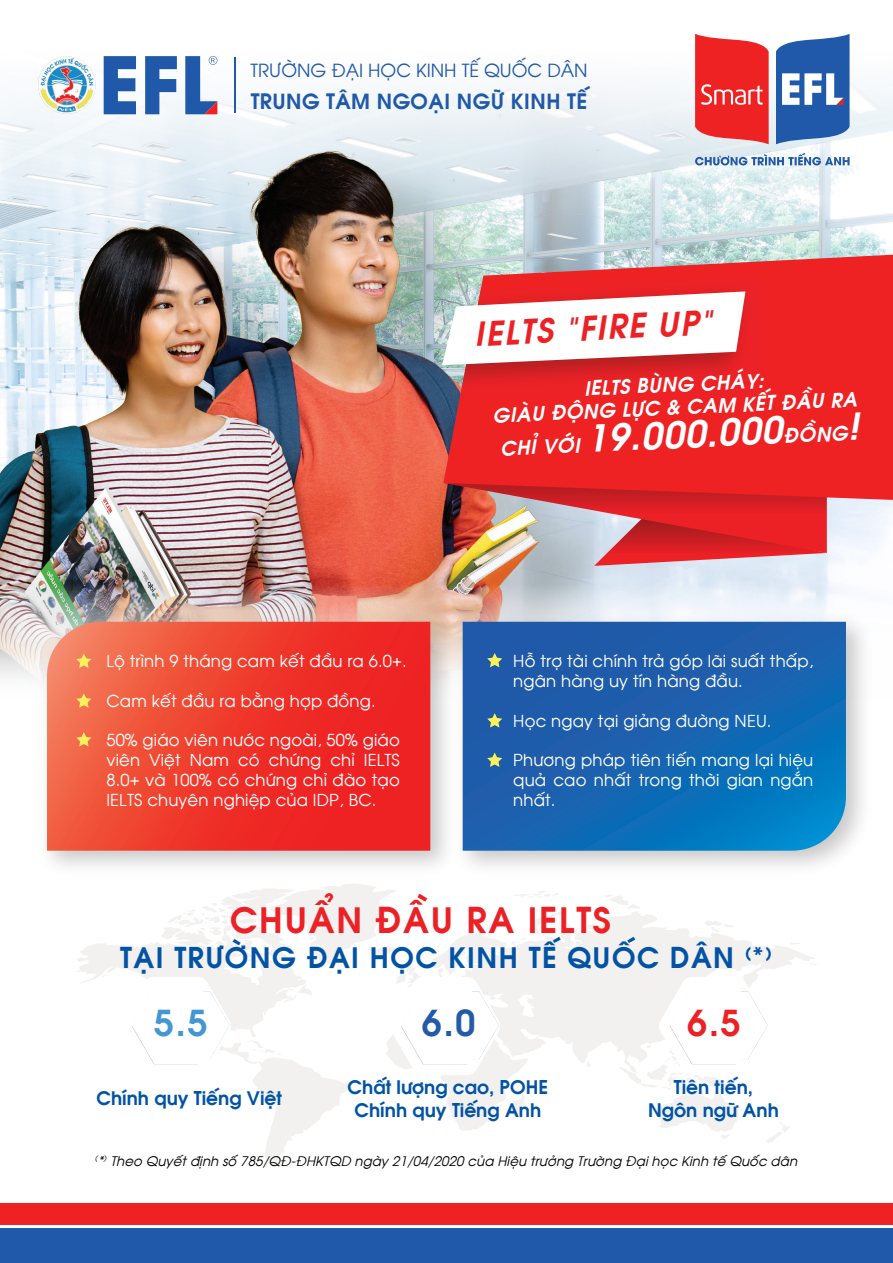
<style>
.page{position:relative;width:893px;height:1263px;background:#fff}
.page>*{position:absolute;margin:0;border:0;box-sizing:border-box;transform-origin:0 0}
.t1{font:36.9px "SVN Avobolditalic";color:#fff}
.t2{font:35.85px "SVN Avobold";color:#4397d2}
.t3{font:35.85px "SVN Avobold";color:#245ba8}
.t4{font:35.85px "SVN Avobold";color:#ec2125}
.t5{font:34.95px "SVN Avobold";letter-spacing:.05em;color:#ec2125}
.t6{font:32.85px "SVN Avobolditalic";color:#ec2125}
.t7{font:28.2px "SVN Avobold";letter-spacing:.05em;color:#0353a5}
.t8{font:20.85px "SVN Avobold";letter-spacing:.02em;color:#2059a9}
.t9{font:19.8px/23px "SVN Avobolditalic";color:#fff;text-align:center}
.t10{font:18.6px/22.4px "SVN Avobold";color:#0353a5;text-align:center}
.t11{font:18.15px "SVN Avo";color:#2059a9}
.t12{font:16.5px/19.8px "SVN Avo";letter-spacing:.01em;color:#fff;text-align:justify}
.t13{font:13.2px "SVN Avoitalic";letter-spacing:.01em;color:#040503}
.s1{font-size:19.8px}
</style>
<div class="page">
<img style="left:1px;top:34px;width:892px;height:550px">
<img style="left:0;top:142px;width:593px;height:442px">
<img style="left:0;top:584px;width:848px;height:94px">
<div style="left:0;top:1228px;width:893px;height:35px;background:#2059a9"></div>
<div style="left:0;top:1203px;width:893px;height:21px;background:#ee2123"></div>
<svg style="left:443px;top:500px;width:384px;height:66px;background:#d16967"></svg>
<svg style="left:443px;top:255px;width:450px;height:245px;background:#e52f31"></svg>
<img style="left:460px;top:276px;width:302px;height:122px">
<svg style="left:442px;top:291px;width:303px;height:74px"></svg>
<img style="left:30px;top:604px;width:415px;height:263px">
<svg style="left:47px;top:622px;width:383px;height:229px;background:#ee3e32"></svg>
<svg style="left:76px;top:653px;width:15px;height:15px"></svg>
<svg style="left:76px;top:693px;width:15px;height:15px"></svg>
<svg style="left:76px;top:732px;width:15px;height:14px"></svg>
<img style="left:445px;top:604px;width:419px;height:263px">
<svg style="left:463px;top:622px;width:383px;height:229px;background:#1766b1"></svg>
<svg style="left:487px;top:653px;width:15px;height:14px"></svg>
<svg style="left:487px;top:713px;width:15px;height:14px"></svg>
<svg style="left:487px;top:752px;width:15px;height:15px"></svg>
<svg style="left:776px;top:34px;width:73px;height:110px"></svg>
<svg style="left:695px;top:34px;width:74px;height:110px;background:#ef4244"></svg>
<svg style="left:695px;top:153px;width:154px;height:12px"></svg>
<svg style="left:77px;top:942px;width:739px;height:225px"></svg>
<svg style="left:161px;top:884px;width:639px;height:80px"></svg>
<img style="left:121px;top:980px;width:109px;height:95px">
<img style="left:146px;top:977px;width:85px;height:73px">
<svg style="left:132px;top:986px;width:98px;height:78px"></svg>
<img style="left:390px;top:977px;width:107px;height:93px">
<img style="left:393px;top:977px;width:107px;height:92px">
<svg style="left:401px;top:986px;width:98px;height:78px"></svg>
<img style="left:665px;top:977px;width:104px;height:98px">
<img style="left:659px;top:977px;width:89px;height:83px">
<svg style="left:670px;top:986px;width:98px;height:78px"></svg>
<img style="left:38px;top:56px;width:58px;height:58px;border-radius:29px">
<svg style="left:104px;top:56px;width:113px;height:58px"></svg>
<hr style="left:234px;top:58px;width:1px;height:55px;background:#2059a9">
<p class="t11" style="left:251px;top:57px;width:339px">TRƯỜNG ĐẠI HỌC KINH TẾ QUỐC DÂN</p>
<p class="t8" style="left:251px;top:85px;width:338px">TRUNG TÂM NGOẠI NGỮ KINH TẾ</p>
<h3 class="t6" style="left:473px;top:308px;width:239px;rotate:-3deg">IELTS “FIRE UP”</h3>
<p class="t9" style="left:491px;top:380px;width:366px;rotate:-3deg">IELTS BÙNG CHÁY:<br>GIÀU ĐỘNG LỰC &amp; CAM KẾT ĐẦU RA</p>
<h1 class="t1" style="left:498px;top:414px;width:360px;rotate:-3deg"><span class="s1">CHỈ VỚI</span> 19.000.000<span class="s1">ĐỒNG</span>!</h1>
<p class="t12" style="left:106px;top:650px;width:302px">Lộ trình 9 tháng cam kết đầu ra 6.0+.</p>
<p class="t12" style="left:106px;top:690px;width:271px">Cam kết đầu ra bằng hợp đồng.</p>
<p class="t12" style="left:106px;top:729px;width:295px">50% giáo viên nước ngoài, 50% giáo viên Việt Nam có chứng chỉ IELTS 8.0+ và 100% có chứng chỉ đào tạo IELTS chuyên nghiệp của IDP, BC.</p>
<p class="t12" style="left:513px;top:650px;width:302px">Hỗ trợ tài chính trả góp lãi suất thấp, ngân hàng uy tín hàng đầu.</p>
<p class="t12" style="left:513px;top:709px;width:260px">Học ngay tại giảng đường NEU.</p>
<p class="t12" style="left:513px;top:749px;width:302px">Phương pháp tiên tiến mang lại hiệu quả cao nhất trong thời gian ngắn nhất.</p>
<h3 class="t5" style="left:230px;top:892px;width:382px">CHUẨN ĐẦU RA IELTS</h3>
<h3 class="t7" style="left:120px;top:935px;width:653px">TẠI TRƯỜNG ĐẠI HỌC KINH TẾ QUỐC DÂN <sup>(</sup>*<sup>)</sup></h3>
<h2 class="t2" style="left:154px;top:994px;width:55px">5.5</h2>
<h2 class="t3" style="left:422px;top:994px;width:55px">6.0</h2>
<h2 class="t4" style="left:687px;top:994px;width:55px">6.5</h2>
<p class="t10" style="left:96px;top:1085px;width:187px">Chính quy Tiếng Việt</p>
<p class="t10" style="left:348px;top:1074px;width:202px">Chất lượng cao, POHE<br>Chính quy Tiếng Anh</p>
<p class="t10" style="left:648px;top:1074px;width:132px">Tiên tiến,<br>Ngôn ngữ Anh</p>
<p class="t13" style="left:95px;top:1151px;width:704px"><sup>(</sup>*<sup>)</sup> Theo Quyết định số 785/QĐ-ĐHKTQD ngày 21/04/2020 của Hiệu trưởng Trường Đại học Kinh tế Quốc dân</p>
</div>
